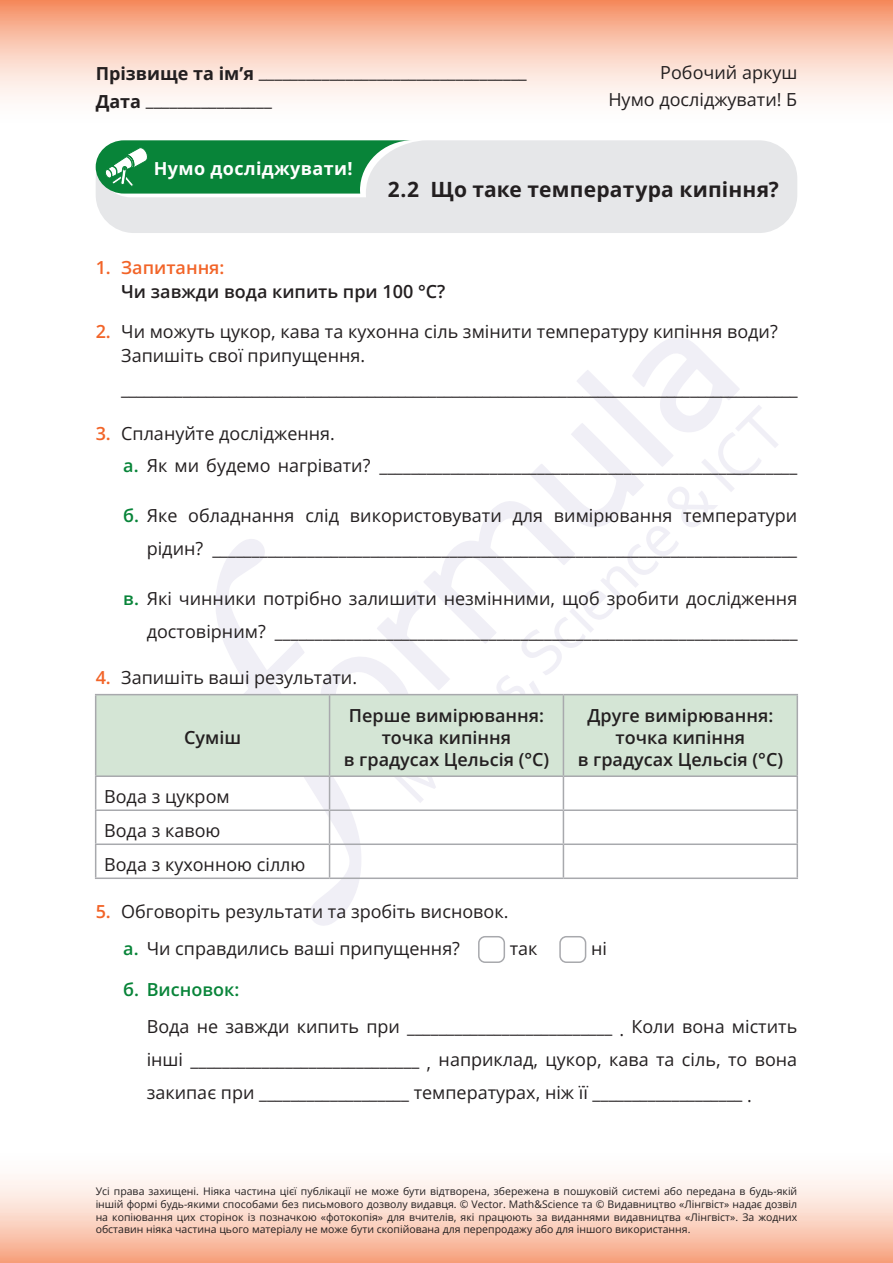
<style>
.page{position:relative;width:893px;height:1263px;background:#fff}
.page>*{position:absolute;margin:0;border:0;box-sizing:border-box;transform-origin:0 0}
.t1{font:700 21px "Open Sans";letter-spacing:.01em;color:#231f20}
.t2{font:18px/33px "Open Sans";color:#231f20}
.t3{font:600 18px/21.6px "Open Sans";color:#231f20;text-align:center}
.t4{font:700 18px "Open Sans";letter-spacing:.02em;color:#fff}
.t5{font:600 18px "Open Sans";color:#f26428}
.t6{font:600 18px "Open Sans";color:#088439}
.t7{font:10.5px/12.6px "Open Sans";color:#231f20;text-align:justify}
.s1{font-weight:700}
.s2{font-weight:600;color:#f26428}
.s3{font-weight:600;color:#088439}
</style>
<div class="page">
<svg style="left:0;top:0;width:893px;height:100px;background:#facab5"></svg>
<svg style="left:0;top:1175px;width:893px;height:88px;background:#fad3c2"></svg>
<div style="left:96px;top:140px;width:701px;height:93px;background:#e6e7e9"></div>
<svg style="left:96px;top:140px;width:316px;height:54px;background:#33985b"></svg>
<svg style="left:216px;top:539px;width:145px;height:387px"></svg>
<svg style="left:320px;top:337px;width:458px;height:466px"></svg>
<div style="left:96px;top:695px;width:700px;height:80px;background:#d4e5d5"></div>
<hr style="left:95px;top:694px;width:235px;height:1px;background:#a8a9ad">
<hr style="left:95px;top:695px;width:1px;height:80px;background:#a8a9ad">
<hr style="left:330px;top:694px;width:233px;height:1px;background:#a8a9ad">
<hr style="left:329px;top:695px;width:1px;height:80px;background:#a8a9ad">
<hr style="left:563px;top:694px;width:235px;height:1px;background:#a8a9ad">
<hr style="left:563px;top:695px;width:1px;height:80px;background:#a8a9ad">
<hr style="left:796px;top:695px;width:2px;height:80px;background:#a8a9ad">
<hr style="left:95px;top:775px;width:235px;height:2px;background:#a8a9ad">
<hr style="left:95px;top:777px;width:1px;height:32px;background:#a8a9ad">
<hr style="left:330px;top:775px;width:233px;height:2px;background:#a8a9ad">
<hr style="left:329px;top:777px;width:1px;height:32px;background:#a8a9ad">
<hr style="left:563px;top:775px;width:235px;height:2px;background:#a8a9ad">
<hr style="left:563px;top:777px;width:1px;height:32px;background:#a8a9ad">
<hr style="left:796px;top:777px;width:2px;height:32px;background:#a8a9ad">
<hr style="left:95px;top:809px;width:235px;height:2px;background:#a8a9ad">
<hr style="left:95px;top:811px;width:1px;height:32px;background:#a8a9ad">
<hr style="left:330px;top:809px;width:233px;height:2px;background:#a8a9ad">
<hr style="left:329px;top:811px;width:1px;height:32px;background:#a8a9ad">
<hr style="left:563px;top:809px;width:235px;height:2px;background:#a8a9ad">
<hr style="left:563px;top:811px;width:1px;height:32px;background:#a8a9ad">
<hr style="left:796px;top:811px;width:2px;height:32px;background:#a8a9ad">
<hr style="left:95px;top:843px;width:235px;height:2px;background:#a8a9ad">
<hr style="left:95px;top:845px;width:1px;height:32px;background:#a8a9ad">
<hr style="left:330px;top:843px;width:233px;height:2px;background:#a8a9ad">
<hr style="left:329px;top:845px;width:1px;height:32px;background:#a8a9ad">
<hr style="left:563px;top:843px;width:235px;height:2px;background:#a8a9ad">
<hr style="left:563px;top:845px;width:1px;height:32px;background:#a8a9ad">
<hr style="left:796px;top:845px;width:2px;height:32px;background:#a8a9ad">
<hr style="left:95px;top:877px;width:235px;height:2px;background:#a8a9ad">
<hr style="left:330px;top:877px;width:233px;height:2px;background:#a8a9ad">
<hr style="left:563px;top:877px;width:235px;height:2px;background:#a8a9ad">
<div style="left:478px;top:936px;width:27px;height:27px;border:2px solid #a8a9ad;border-radius:6px"></div>
<div style="left:559px;top:936px;width:27px;height:27px;border:2px solid #a8a9ad;border-radius:6px"></div>
<p class="t2" style="left:96px;top:57px;width:433px;line-height:27.8px"><span class="s1">Прізвище та ім’я</span> __________________________________<br><span class="s1">Дата</span> ________________</p>
<p class="t2" style="left:608px;top:59px;width:190px;line-height:27px;text-align:right">Робочий аркуш<br>Нумо досліджувати! Б</p>
<p class="t4" style="left:154px;top:156px;width:200px">Нумо досліджувати!</p>
<p class="t1" style="left:388px;top:175px;width:393px">2.2 Що таке температура кипіння?</p>
<p class="t5" style="left:96px;top:255px;width:130px">1. Запитання:</p>
<p class="t3" style="left:121px;top:280px;width:326px">Чи завжди вода кипить при 100 °C?</p>
<p class="t2" style="left:121px;top:319px;width:658px;line-height:24px;text-indent:-26px"><span class="s2">2.</span> Чи можуть цукор, кава та кухонна сіль змінити температуру кипіння води?<br>Запишіть свої припущення.</p>
<p class="t2" style="left:121px;top:371px;width:678px">________________________________________________________________________________________</p>
<p class="t2" style="left:123px;top:417px;width:675px;line-height:32.5px;text-indent:-28px"><span class="s2">3.</span> Сплануйте дослідження.<br><span class="s3">а.</span> Як ми будемо нагрівати? _____________________________________________________</p>
<p class="t2" style="left:123px;top:499px;width:675px;text-align:right"><span class="s3">б.</span> Яке обладнання слід використовувати для вимірювання температури рідин? __________________________________________________________________________</p>
<p class="t2" style="left:123px;top:582px;width:676px;text-align:right"><span class="s3">в.</span> Які чинники потрібно залишити незмінними, щоб зробити дослідження достовірним? __________________________________________________________________</p>
<p class="t2" style="left:96px;top:660px;width:263px"><span class="s2">4.</span> Запишіть ваші результати.</p>
<p class="t3" style="left:184px;top:726px;width:59px">Суміш</p>
<p class="t3" style="left:344px;top:705px;width:207px">Перше вимірювання: точка кипіння<br>в градусах Цельсія (°C)</p>
<p class="t3" style="left:578px;top:705px;width:207px">Друге вимірювання: точка кипіння<br>в градусах Цельсія (°C)</p>
<p class="t2" style="left:104px;top:779px;width:203px;line-height:34px">Вода з цукром<br>Вода з кавою<br>Вода з кухонною сіллю</p>
<p class="t2" style="left:123px;top:893px;width:387px;line-height:36.8px;text-indent:-28px"><span class="s2">5.</span> Обговоріть результати та зробіть висновок. <span class="s3">а.</span> Чи справдились ваші припущення?</p>
<p class="t2" style="left:510px;top:932px;width:29px">так</p>
<p class="t2" style="left:591px;top:932px;width:17px">ні</p>
<p class="t6" style="left:123px;top:977px;width:118px">б. Висновок:</p>
<p class="t2" style="left:147px;top:1010px;width:652px;text-align:justify">Вода не завжди кипить при __________________________ . Коли вона містить інші _____________________________ , наприклад, цукор, кава та сіль, то вона закипає при ___________________ температурах, ніж її ___________________ .</p>
<p class="t7" style="left:96px;top:1185px;width:703px">Усі права захищені. Ніяка частина цієї публікації не може бути відтворена, збережена в пошуковій системі або передана в будь-якій іншій формі будь-якими способами без письмового дозволу видавця. © Vector. Math&amp;Science та © Видавництво «Лінгвіст» надає дозвіл на копіювання цих сторінок із позначкою «фотокопія» для вчителів, які працюють за виданнями видавництва «Лінгвіст». За жодних обставин ніяка частина цього матеріалу не може бути скопійована для перепродажу або для іншого використання.</p>
</div>
